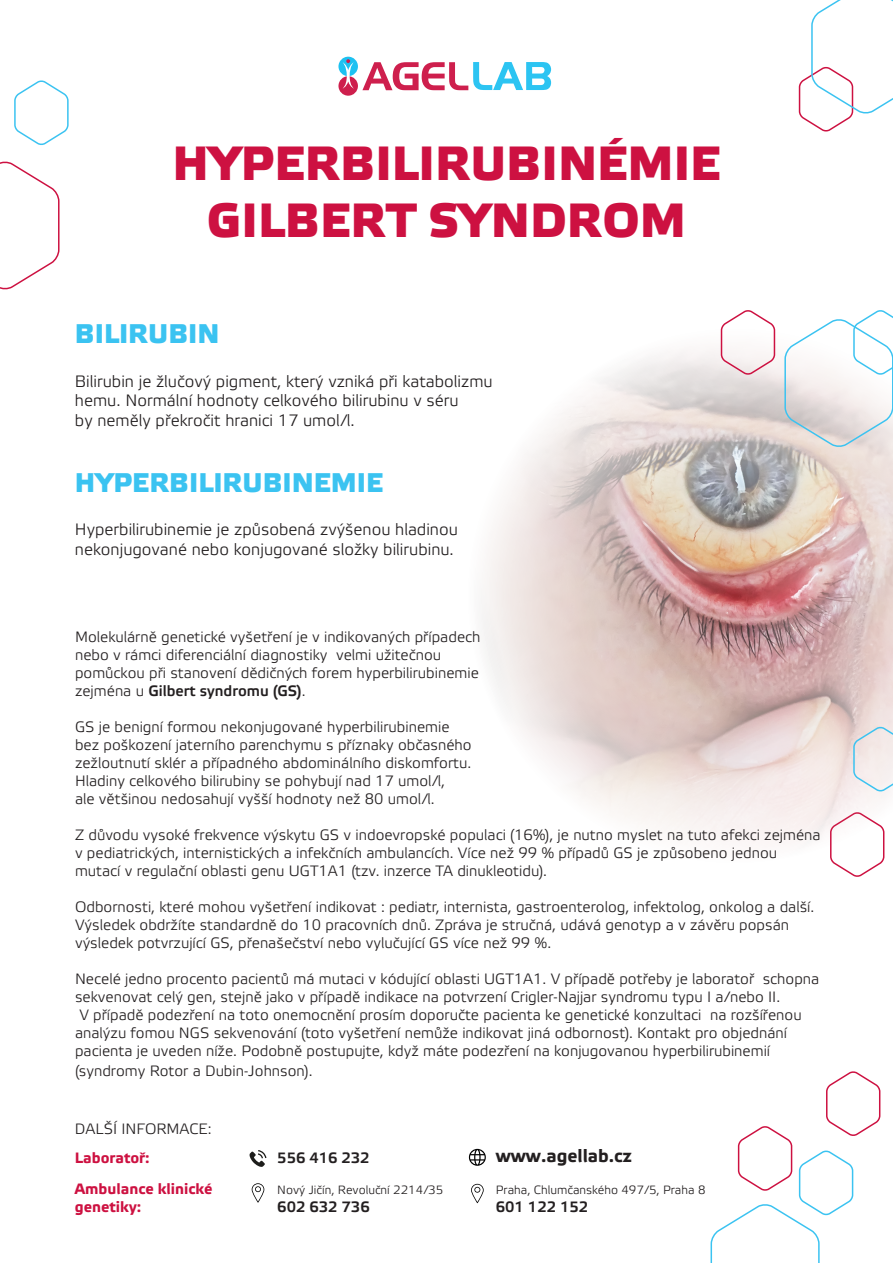
<style>
.page{position:relative;width:893px;height:1263px;background:#fff}
.page>*{position:absolute;margin:0;border:0;box-sizing:border-box;transform-origin:0 0}
.t1{font:700 48px "Elektra Medium Pro";color:#cd1141}
.t2{font:700 27px "Elektra Medium Pro";color:#3bc3f1}
.t3{font:700 18px "Etelka Text Pro";color:#231f20}
.t4{font:16.5px/19.8px "Elektra Light Pro";color:#231f20}
.t5{font:15px/18px "Elektra Light Pro";color:#231f20}
.t6{font:700 15px/18px "Etelka Text Pro";color:#cd1141}
.t7{font:700 15px "Elektra Light Pro";color:#231f20}
.t8{font:12px "Elektra Light Pro";color:#231f20}
.s1{color:#fff}
.s2{font-weight:700}
</style>
<div class="page">
<svg style="left:847px;top:872px;width:21px;height:5px"></svg>
<img style="left:481px;top:350px;width:412px;height:522px">
<svg style="left:338px;top:57px;width:20px;height:19px"></svg>
<div style="left:338px;top:76px;width:20px;height:20px;background:#ce1f4d;border-radius:50%"></div>
<svg style="left:342px;top:59px;width:12px;height:30px"></svg>
<svg style="left:362px;top:62px;width:189px;height:28px"></svg>
<svg style="left:0;top:161px;width:60px;height:129px"></svg>
<svg style="left:14px;top:80px;width:55px;height:65px"></svg>
<svg style="left:720px;top:310px;width:56px;height:66px"></svg>
<svg style="left:784px;top:310px;width:109px;height:139px"></svg>
<svg style="left:852px;top:725px;width:41px;height:68px;background:#e7e6e8"></svg>
<svg style="left:798px;top:0;width:95px;height:132px"></svg>
<svg style="left:249px;top:1150px;width:17px;height:17px"></svg>
<svg style="left:252px;top:1183px;width:12px;height:19px"></svg>
<svg style="left:469px;top:1149px;width:17px;height:17px"></svg>
<svg style="left:471px;top:1184px;width:13px;height:19px"></svg>
<svg style="left:710px;top:1071px;width:171px;height:192px"></svg>
<p class="t1" style="left:172px;top:136px;width:550px">HYPERBILIRUBINÉMIE</p>
<p class="t1" style="left:207px;top:194px;width:481px">GILBERT SYNDROM</p>
<p class="t2" style="left:75px;top:319px;width:173px">BILIRUBIN<span class="s1">Y:</span></p>
<p class="t4" style="left:75px;top:372px;width:419px">Bilirubin je žlučový pigment, který vzniká při katabolizmu hemu. Normální hodnoty celkového bilirubinu v séru<br>by neměly překročit hranici 17 umol/l.</p>
<p class="t2" style="left:75px;top:467px;width:318px">HYPERBILIRUBINEMIE<span class="s1">:</span></p>
<p class="t4" style="left:75px;top:520px;width:384px">Hyperbilirubinemie je způsobená zvýšenou hladinou nekonjugované nebo konjugované složky bilirubinu.</p>
<p class="t5" style="left:75px;top:629px;width:407px">Molekulárně genetické vyšetření je v indikovaných případech nebo v rámci diferenciální diagnostiky velmi užitečnou pomůckou při stanovení dědičných forem hyperbilirubinemie zejména u <span class="s2">Gilbert syndromu (GS)</span>.</p>
<p class="t5" style="left:75px;top:719px;width:398px">GS je benigní formou nekonjugované hyperbilirubinemie bez poškození jaterního parenchymu s příznaky občasného zežloutnutí sklér a případného abdominálního diskomfortu.<br>Hladiny celkového bilirubiny se pohybují nad 17 umol/l,<br>ale většinou nedosahují vyšší hodnoty než 80 umol/l.</p>
<p class="t5" style="left:75px;top:827px;width:747px">Z důvodu vysoké frekvence výskytu GS v indoevropské populaci (16%), je nutno myslet na tuto afekci zejména v pediatrických, internistických a infekčních ambulancích. Více než 99 % případů GS je způsobeno jednou mutací v regulační oblasti genu UGT1A1 (tzv. inzerce TA dinukleotidu).</p>
<p class="t5" style="left:75px;top:899px;width:741px">Odbornosti, které mohou vyšetření indikovat : pediatr, internista, gastroenterolog, infektolog, onkolog a další.</p>
<p class="t5" style="left:75px;top:917px;width:716px">Výsledek obdržíte standardně do 10 pracovních dnů. Zpráva je stručná, udává genotyp a v závěru popsán výsledek potvrzující GS, přenašečství nebo vylučující GS více než 99 %.</p>
<p class="t5" style="left:75px;top:971px;width:746px">Necelé jedno procento pacientů má mutaci v kódující oblasti UGT1A1. V případě potřeby je laboratoř schopna sekvenovat celý gen, stejně jako v případě indikace na potvrzení Crigler-Najjar syndromu typu I a/nebo II.</p>
<p class="t5" style="left:75px;top:1007px;width:728px">V případě podezření na toto onemocnění prosím doporučte pacienta ke genetické konzultaci na rozšířenou analýzu fomou NGS sekvenování (toto vyšetření nemůže indikovat jiná odbornost). Kontakt pro objednání pacienta je uveden níže. Podobně postupujte, když máte podezření na konjugovanou hyperbilirubinemií</p>
<p class="t5" style="left:75px;top:1062px;width:239px">(syndromy Rotor a Dubin-Johnson).</p>
<p class="t5" style="left:75px;top:1120px;width:138px">DALŠÍ INFORMACE:</p>
<p class="t6" style="left:75px;top:1149px;width:76px">Laboratoř:</p>
<p class="t7" style="left:277px;top:1149px;width:94px">556 416 232</p>
<p class="t6" style="left:75px;top:1180px;width:139px">Ambulance klinické genetiky:</p>
<p class="t8" style="left:277px;top:1183px;width:167px">Nový Jičín, Revoluční 2214/35</p>
<p class="t7" style="left:277px;top:1198px;width:94px">602 632 736</p>
<p class="t3" style="left:496px;top:1145px;width:137px">www.agellab.cz</p>
<p class="t8" style="left:496px;top:1183px;width:211px">Praha, Chlumčanského 497/5, Praha 8</p>
<p class="t7" style="left:496px;top:1198px;width:94px">601 122 152</p>
</div>
